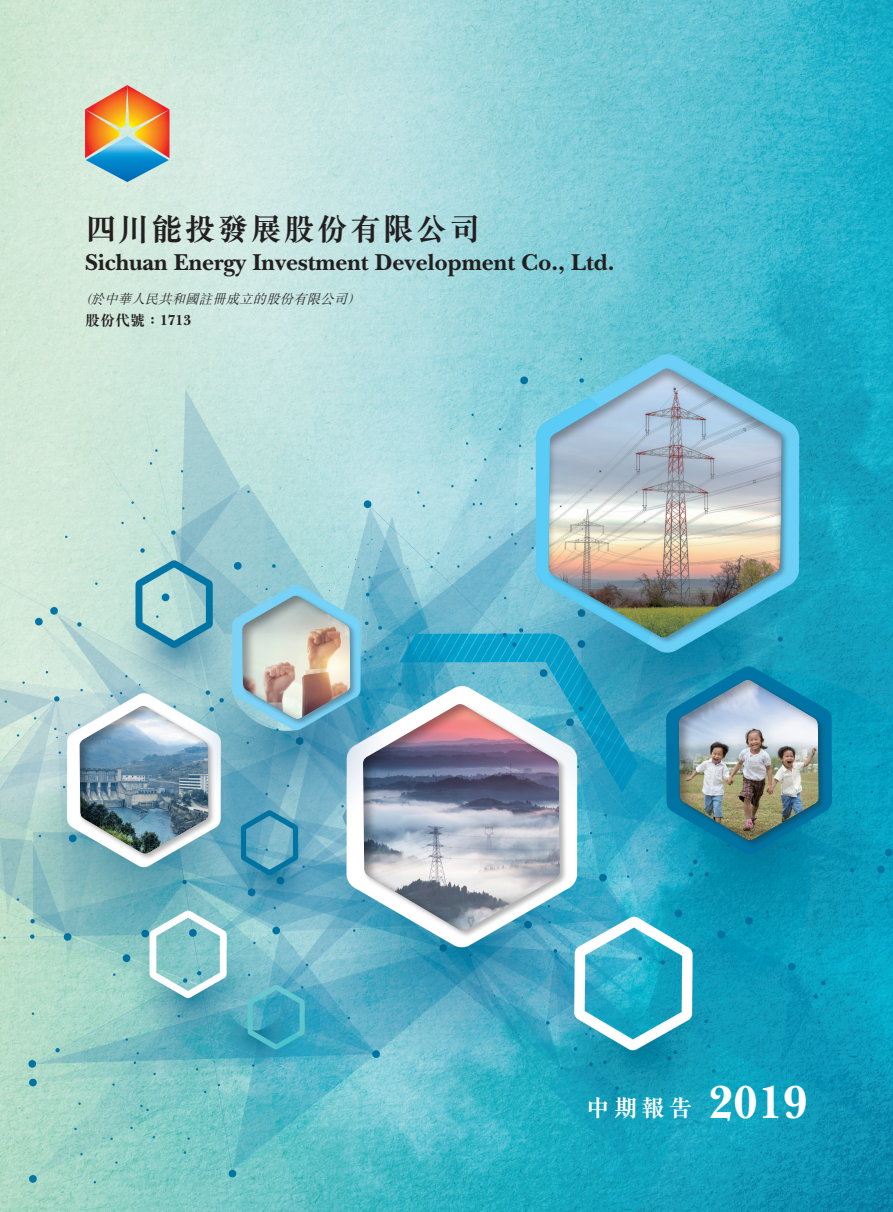
<style>
.page{position:relative;width:893px;height:1212px;background:#fff}
.page>*{position:absolute;margin:0;border:0;box-sizing:border-box;transform-origin:0 0}
.t1{font:700 48px "New Baskerville Std";color:#fff}
.t2{font:700 31.5px "M Sung HK";letter-spacing:.05em;color:#231f20}
.t3{font:700 24px "New Baskerville Std";color:#231f20}
.t4{font:700 24px "M Sung HK";color:#fff}
.t5{font:700 15px "M Sung HK";color:#231f20}
.t6{font:italic 300 13.5px "M Sung HK";color:#231f20}
.s1{font-family:"New Baskerville Std"}
</style>
<div class="page">
<img style="left:0;top:0;width:893px;height:1212px">
<img style="left:313px;top:675px;width:295px;height:286px">
<img style="left:489px;top:333px;width:350px;height:339px">
<img style="left:643px;top:658px;width:210px;height:204px">
<img style="left:46px;top:578px;width:331px;height:296px">
<svg style="left:85px;top:85px;width:84px;height:97px;background:#b7a185"></svg>
<h2 class="t2" style="left:85px;top:207px;width:397px">四川能投發展股份有限公司</h2>
<p class="t3" style="left:85px;top:249px;width:531px">Sichuan Energy Investment Development Co., Ltd.</p>
<p class="t6" style="left:347px;top:290px;width:20px">(</p>
<p class="t6" style="left:91px;top:290px;width:263px">於中華人民共和國註冊成立的股份有限公司</p>
<p class="t6" style="left:78px;top:290px;width:20px">（</p>
<p class="t5" style="left:85px;top:310px;width:108px">股份代號：<span class="s1">1713</span></p>
<p class="t4" style="left:586px;top:1092px;width:108px">中期報告</p>
<h1 class="t1" style="left:708px;top:1074px;width:101px">2019</h1>
</div>
